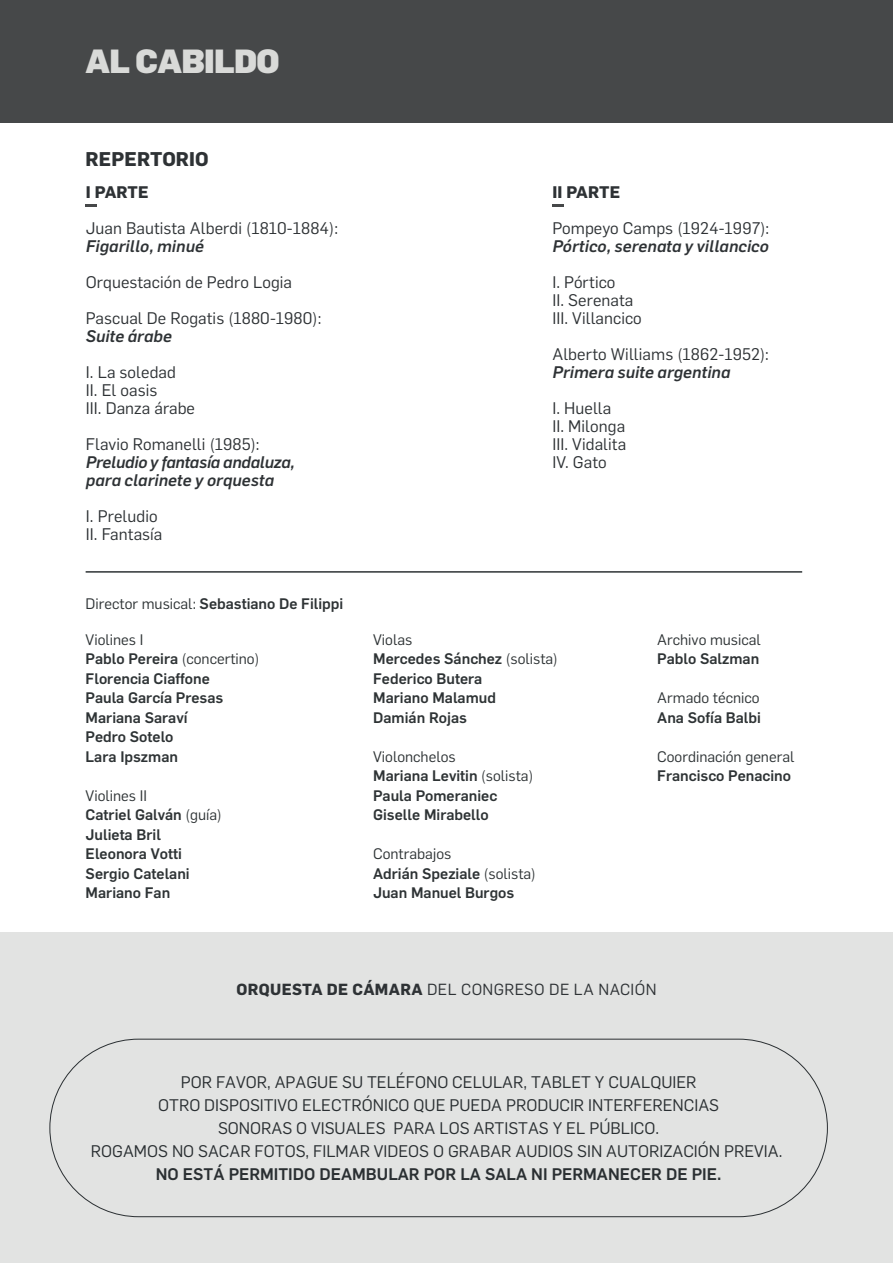
<style>
.page{position:relative;width:893px;height:1263px;background:#fff}
.page>*{position:absolute;margin:0;border:0;box-sizing:border-box;transform-origin:0 0}
.t1{font:900 32.85px "Flama";letter-spacing:-.02em;color:#d9dad8}
.t2{font:700 19.5px "Flama";letter-spacing:.005em;color:#2e3235}
.t3{font:16.5px/18px "Flama";letter-spacing:.005em;color:#2e3235}
.t4{font:16.5px/22.8px "Flama";color:#2a2f32;text-align:center}
.t5{font:italic 500 16.5px "Flama";letter-spacing:.005em;color:#2e3235}
.t6{font:500 16.5px "Flama";color:#2a2f32}
.t7{font:italic 500 16.5px/18px "Flama";letter-spacing:-.015em;color:#2e3235}
.t8{font:700 16.5px "Flama";letter-spacing:.005em;color:#2e3235}
.t9{font:15.75px "Flama";letter-spacing:.025em;color:#2e3235}
.t10{font:500 15px/19.5px "Flama";color:#2e3335}
.t11{font:15px "Flama";color:#2e3335}
.s1{font-weight:400}
.s2{font-weight:700}
</style>
<div class="page">
<div style="left:0;top:933px;width:893px;height:330px;background:#e2e3e2"></div>
<div style="left:0;top:0;width:893px;height:122px;background:#464849"></div>
<svg style="left:86px;top:204px;width:11px;height:3px"></svg>
<svg style="left:552px;top:204px;width:12px;height:3px"></svg>
<hr style="left:86px;top:571px;width:716px;height:2px;background:#2e3335">
<h1 class="t1" style="left:86px;top:37px;width:196px">AL CABILDO</h1>
<h2 class="t2" style="left:86px;top:144px;width:125px">REPERTORIO</h2>
<p class="t8" style="left:86px;top:180px;width:64px">I PARTE</p>
<p class="t3" style="left:86px;top:218px;width:254px">Juan Bautista Alberdi (1810-1884):</p>
<p class="t5" style="left:86px;top:234px;width:120px">Figarillo, minué</p>
<p class="t3" style="left:86px;top:263px;width:237px;line-height:36px">Orquestación de Pedro Logia<br>Pascual De Rogatis (1880-1980):</p>
<p class="t5" style="left:86px;top:324px;width:88px">Suite árabe</p>
<p class="t3" style="left:86px;top:362px;width:111px">I. La soledad<br>II. El oasis<br>III. Danza árabe</p>
<p class="t3" style="left:86px;top:434px;width:175px">Flavio Romanelli (1985):</p>
<p class="t7" style="left:86px;top:452px;width:210px">Preludio y fantasía andaluza, para clarinete y orquesta</p>
<p class="t3" style="left:86px;top:506px;width:78px">I. Preludio<br>II. Fantasía</p>
<p class="t10" style="left:86px;top:592px;width:259px"><span class="s1">Director musical:</span> Sebastiano De Filippi</p>
<p class="t10" style="left:86px;top:628px;width:175px"><span class="s1">Violines I<br></span>Pablo Pereira <span class="s1">(concertino)<br></span>Florencia Ciaffone<br>Paula García Presas<br>Mariana Saraví<br>Pedro Sotelo<br>Lara Ipszman</p>
<p class="t10" style="left:86px;top:784px;width:138px"><span class="s1">Violines II<br></span>Catriel Galván <span class="s1">(guía)<br></span>Julieta Bril<br>Eleonora Votti<br>Sergio Catelani<br>Mariano Fan</p>
<p class="t8" style="left:552px;top:180px;width:69px">II PARTE</p>
<p class="t3" style="left:552px;top:218px;width:218px">Pompeyo Camps (1924-1997):</p>
<p class="t5" style="left:552px;top:234px;width:218px">Pórtico, serenata y villancico</p>
<p class="t3" style="left:552px;top:272px;width:91px">I. Pórtico<br>II. Serenata<br>III. Villancico</p>
<p class="t3" style="left:552px;top:344px;width:218px">Alberto Williams (1862-1952):</p>
<p class="t5" style="left:552px;top:360px;width:180px">Primera suite argentina</p>
<p class="t3" style="left:552px;top:398px;width:75px">I. Huella<br>II. Milonga<br>III. Vidalita<br>IV. Gato</p>
<p class="t10" style="left:373px;top:628px;width:186px"><span class="s1">Violas<br></span>Mercedes Sánchez <span class="s1">(solista)<br></span>Federico Butera<br>Mariano Malamud<br>Damián Rojas</p>
<p class="t10" style="left:373px;top:745px;width:162px"><span class="s1">Violonchelos<br></span>Mariana Levitin <span class="s1">(solista)<br></span>Paula Pomeraniec<br>Giselle Mirabello</p>
<p class="t10" style="left:373px;top:843px;width:164px"><span class="s1">Contrabajos<br></span>Adrián Speziale <span class="s1">(solista)<br></span>Juan Manuel Burgos</p>
<p class="t11" style="left:657px;top:629px;width:105px">Archivo musical</p>
<p class="t10" style="left:657px;top:648px;width:104px">Pablo Salzman</p>
<p class="t11" style="left:657px;top:687px;width:104px">Armado técnico</p>
<p class="t10" style="left:657px;top:706px;width:105px">Ana Sofía Balbi</p>
<p class="t11" style="left:657px;top:746px;width:139px">Coordinación general</p>
<p class="t10" style="left:657px;top:765px;width:135px">Francisco Penacino</p>
<p class="t9" style="left:236px;top:979px;width:422px"><span class="s2">ORQUESTA DE CÁMARA</span> DEL CONGRESO DE LA NACIÓN</p>
<p class="t4" style="left:91px;top:1070px;width:693px">POR FAVOR, APAGUE SU TELÉFONO CELULAR, TABLET Y CUALQUIER<br>OTRO DISPOSITIVO ELECTRÓNICO QUE PUEDA PRODUCIR INTERFERENCIAS<br>SONORAS O VISUALES PARA LOS ARTISTAS Y EL PÚBLICO.<br>ROGAMOS NO SACAR FOTOS, FILMAR VIDEOS O GRABAR AUDIOS SIN AUTORIZACIÓN PREVIA.</p>
<p class="t6" style="left:156px;top:1162px;width:567px">NO ESTÁ PERMITIDO DEAMBULAR POR LA SALA NI PERMANECER DE PIE.</p>
</div>
